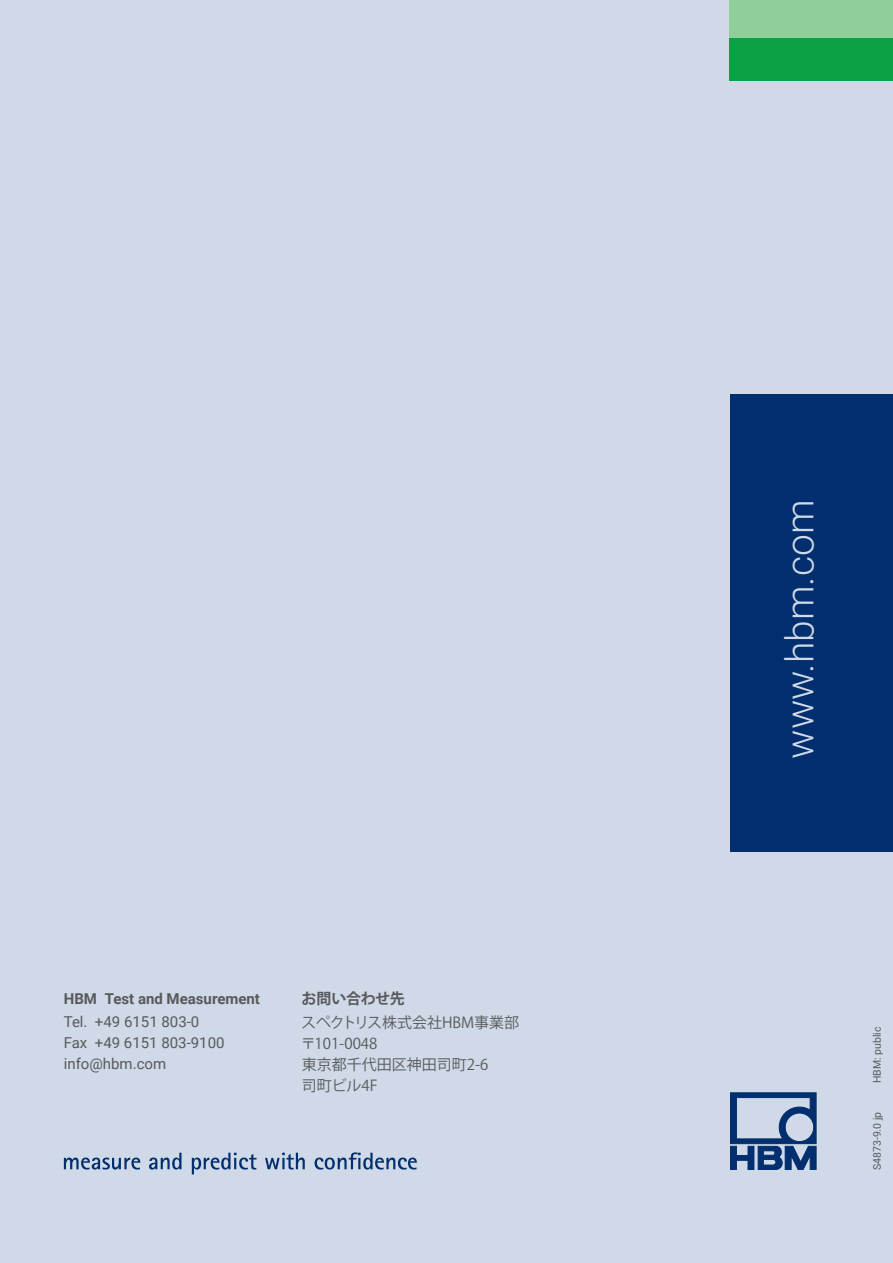
<style>
.page{position:relative;width:893px;height:1263px;background:#cfd9e7}
.page>*{position:absolute;margin:0;border:0;box-sizing:border-box;transform-origin:0 0}
.t1{font:300 39px "Roboto";color:#cfd9e7}
.t2{font:15px/21px "Koz Go Pr 6 N";color:#58595b}
.t3{font:15px/21px "Roboto";color:#58595b}
.t4{font:700 15px "Roboto";color:#58595b}
.t5{font:700 15px "Koz Go Pr 6 N";letter-spacing:-.015em;color:#58595b}
.t6{font:10.5px "Roboto";color:#58595b}
</style>
<div class="page">
<div style="left:729px;top:0;width:164px;height:81px;background:#90ce9c"></div>
<div style="left:729px;top:38px;width:164px;height:43px;background:#0aa245"></div>
<div style="left:730px;top:394px;width:163px;height:457px;background:#002e6e"></div>
<svg style="left:730px;top:1093px;width:86px;height:77px"></svg>
<svg style="left:64px;top:1157px;width:76px;height:12px"></svg>
<svg style="left:149px;top:1153px;width:32px;height:16px"></svg>
<svg style="left:192px;top:1153px;width:65px;height:21px"></svg>
<svg style="left:265px;top:1153px;width:40px;height:16px"></svg>
<svg style="left:315px;top:1152px;width:102px;height:17px"></svg>
<p class="t4" style="left:64px;top:988px;width:198px">HBM Test and Measurement</p>
<p class="t3" style="left:64px;top:1012px;width:162px">Tel. +49 6151 803-0<br>Fax +49 6151 803-9100 info@hbm.com</p>
<p class="t5" style="left:302px;top:990px;width:105px">お問い合わせ先</p>
<p class="t2" style="left:301px;top:1012px;width:220px">スペクトリス株式会社HBM事業部〒101-0048　<br>東京都千代田区神田司町2-6<br>司町ビル4F</p>
<h1 class="t1" style="left:777px;top:758px;width:260px;rotate:-90deg">www.hbm.com</h1>
<p class="t6" style="left:873px;top:1083px;width:58px;rotate:-90deg">HBM: public</p>
<p class="t6" style="left:873px;top:1170px;width:60px;rotate:-90deg">S4873-9.0 jp</p>
</div>
